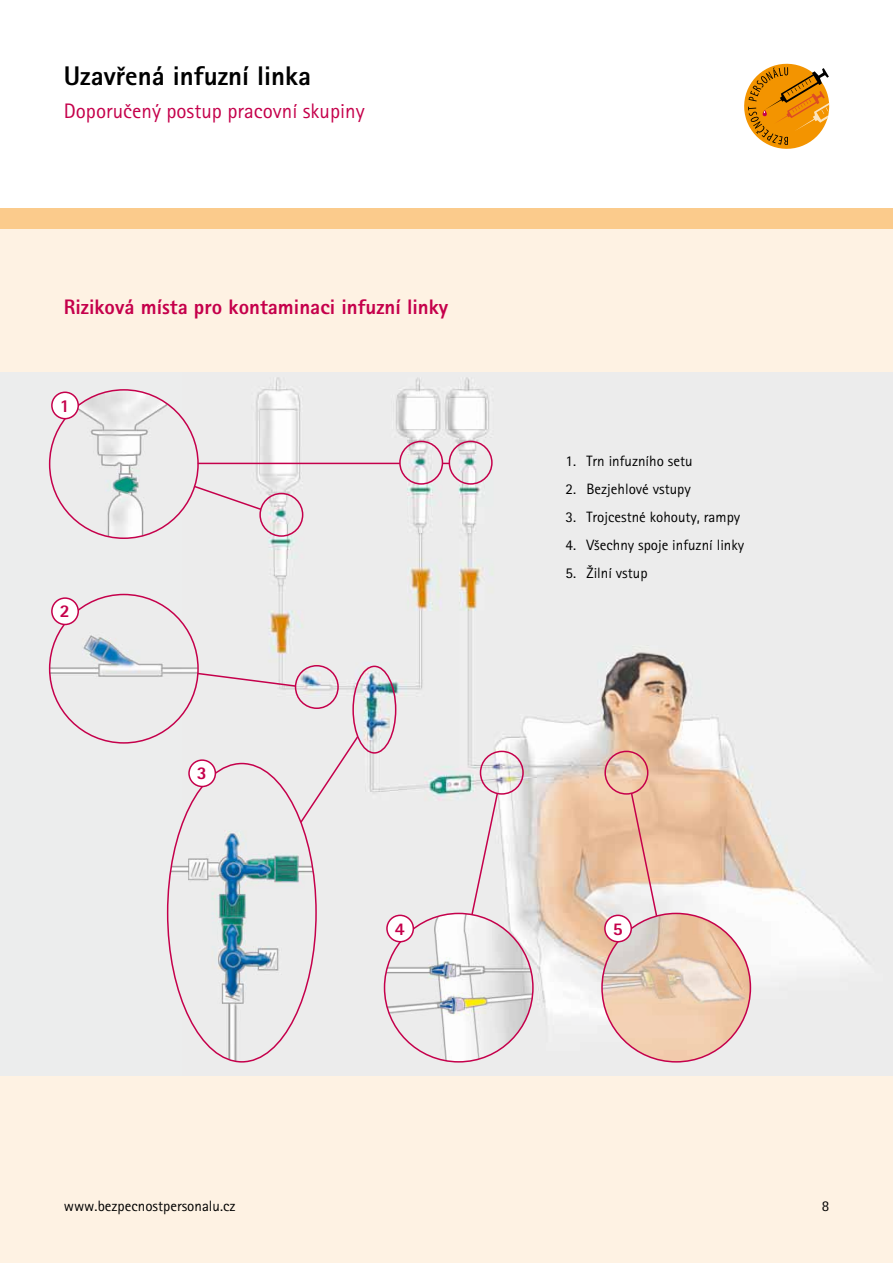
<style>
.page{position:relative;width:893px;height:1263px;background:#fff}
.page>*{position:absolute;margin:0;border:0;box-sizing:border-box;transform-origin:0 0}
.t1{font:27px "Rotis Sans Serif Extra Bold CE";color:#000}
.t2{font:21px "Rotis Sans Serif Extra Bold CE";color:#c5004b}
.t3{font:21px "Rotis Sans Serif CE";color:#c5004b}
.t4{font:18px "Rotis Sans Serif Extra Bold CE";color:#c5004b}
.t5{font:15px "Rotis Sans Serif CE";color:#000}
</style>
<div class="page">
<div style="left:0;top:208px;width:893px;height:727px;background:#fbcb8c"></div>
<div style="left:0;top:230px;width:893px;height:1033px;background:#fef2e3"></div>
<svg style="left:744px;top:64px;width:85px;height:85px"></svg>
<div style="left:0;top:372px;width:893px;height:704px;background:#eceded"></div>
<img style="left:183px;top:377px;width:684px;height:686px">
<div style="left:259px;top:493px;width:44px;height:44px;border:2px solid #c5004b;border-radius:50%"></div>
<img style="left:50px;top:390px;width:148px;height:148px;border-radius:74px">
<img style="left:168px;top:763px;width:148px;height:299px">
<img style="left:50px;top:594px;width:148px;height:149px;border-radius:74px">
<img style="left:384px;top:913px;width:149px;height:149px;border-radius:74px">
<img style="left:602px;top:913px;width:148px;height:149px;border-radius:74px">
<div style="left:295px;top:665px;width:44px;height:44px;border:2px solid #c5004b;border-radius:50%"></div>
<div style="left:352px;top:666px;width:44px;height:88px;border:2px solid #c5004b;border-radius:50%"></div>
<div style="left:480px;top:751px;width:44px;height:44px;border:2px solid #c5004b;border-radius:50%"></div>
<div style="left:604px;top:751px;width:44px;height:44px;border:2px solid #c5004b;border-radius:50%"></div>
<div style="left:399px;top:441px;width:44px;height:44px;border:2px solid #c5004b;border-radius:50%"></div>
<div style="left:449px;top:441px;width:44px;height:44px;border:2px solid #c5004b;border-radius:50%"></div>
<svg style="left:196px;top:672px;width:101px;height:16px"></svg>
<svg style="left:192px;top:484px;width:71px;height:27px"></svg>
<svg style="left:299px;top:734px;width:61px;height:90px"></svg>
<svg style="left:470px;top:792px;width:29px;height:124px"></svg>
<svg style="left:630px;top:791px;width:28px;height:127px"></svg>
<hr style="left:198px;top:463px;width:202px;height:1px;background:#c5004b">
<div style="left:52px;top:392px;width:26px;height:27px;background:#fff;border-radius:50%"></div>
<div style="left:51px;top:391px;width:28px;height:28px;border:2px solid #c5004b;border-radius:50%"></div>
<div style="left:52px;top:598px;width:26px;height:26px;background:#fff;border-radius:50%"></div>
<div style="left:51px;top:597px;width:28px;height:28px;border:2px solid #c5004b;border-radius:50%"></div>
<div style="left:189px;top:760px;width:26px;height:26px;background:#fff;border-radius:50%"></div>
<div style="left:188px;top:759px;width:28px;height:28px;border:2px solid #c5004b;border-radius:50%"></div>
<div style="left:387px;top:915px;width:26px;height:27px;background:#fff;border-radius:50%"></div>
<div style="left:386px;top:914px;width:28px;height:28px;border:2px solid #c5004b;border-radius:50%"></div>
<div style="left:605px;top:915px;width:26px;height:27px;background:#fff;border-radius:50%"></div>
<div style="left:604px;top:914px;width:28px;height:28px;border:2px solid #c5004b;border-radius:50%"></div>
<h1 class="t1" style="left:64px;top:59px;width:249px">Uzavřená infuzní linka</h1>
<h2 class="t3" style="left:64px;top:99px;width:302px">Doporučený postup pracovní skupiny</h2>
<h2 class="t2" style="left:64px;top:294px;width:386px">Riziková místa pro kontaminaci infuzní linky</h2>
<p class="t4" style="left:60px;top:395px;width:12px">1</p>
<p class="t4" style="left:60px;top:600px;width:12px">2</p>
<p class="t4" style="left:197px;top:762px;width:12px">3</p>
<p class="t5" style="left:566px;top:453px;width:128px">1. Trn infuzního setu</p>
<p class="t5" style="left:566px;top:481px;width:127px">2. Bezjehlové vstupy</p>
<p class="t5" style="left:566px;top:509px;width:176px">3. Trojcestné kohouty, rampy</p>
<p class="t5" style="left:566px;top:537px;width:180px">4. Všechny spoje infuzní linky</p>
<p class="t5" style="left:566px;top:565px;width:83px">5. Žilní vstup</p>
<p class="t4" style="left:395px;top:918px;width:12px">4</p>
<p class="t4" style="left:613px;top:918px;width:12px">5</p>
<p class="t5" style="left:64px;top:1197px;width:173px">www.bezpecnostpersonalu.cz</p>
<p class="t5" style="left:822px;top:1197px;width:9px">8</p>
</div>
